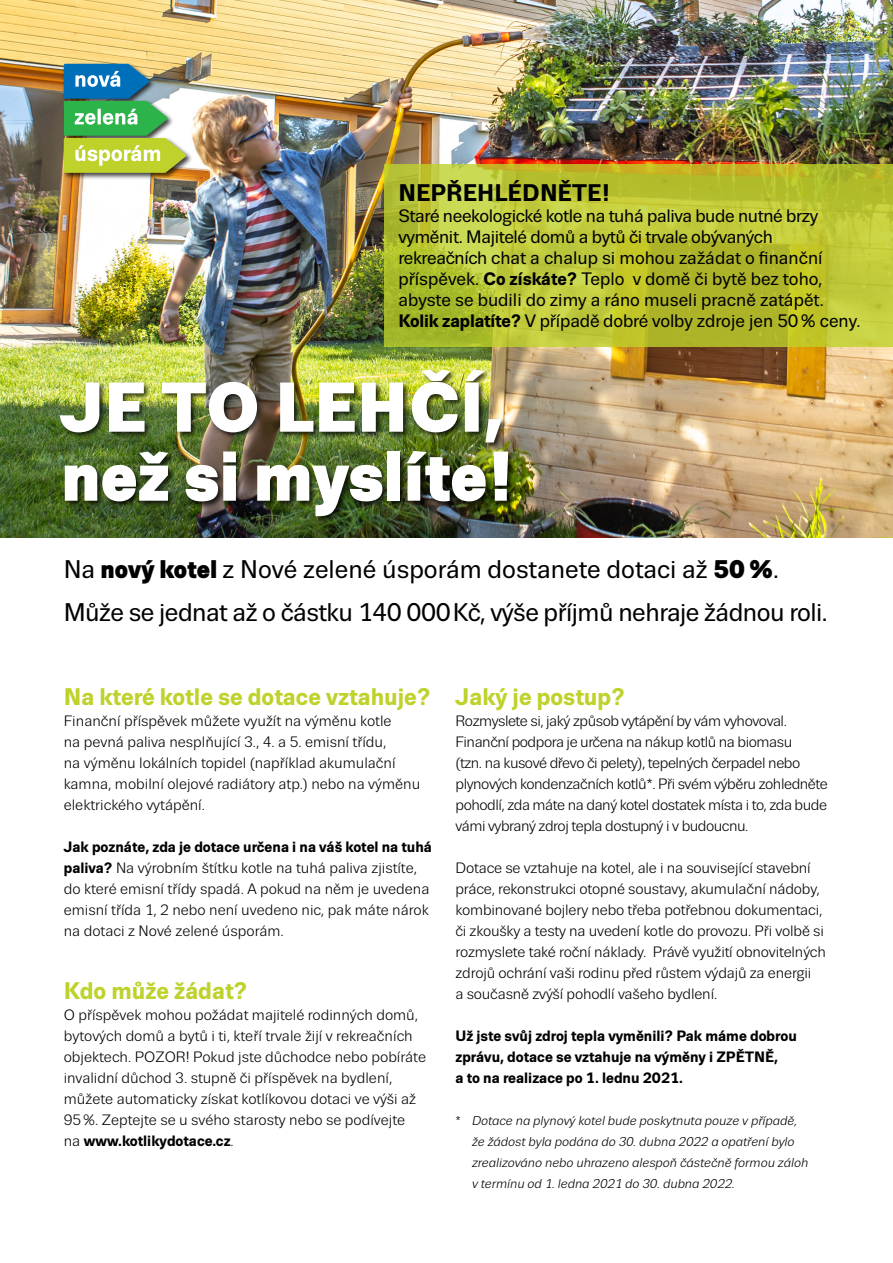
<style>
.page{position:relative;width:893px;height:1263px;background:#fff}
.page>*{position:absolute;margin:0;border:0;box-sizing:border-box;transform-origin:0 0}
.t1{font:900 70.35px "Trivia Sans";color:#fff}
.t2{font:25.5px "Trivia Sans";letter-spacing:-.02em;color:#000}
.t3{font:25.5px "Trivia Sans";color:#000}
.t4{font:700 24px "Trivia Sans";color:#bfd22b}
.t5{font:700 24px "Trivia Sans";color:#000}
.t6{font:18px/21px "Trivia Sans";letter-spacing:-.01em;color:#000}
.t7{font:15px/21px "Trivia Sans";letter-spacing:-.01em;color:#000}
.t8{font:15px/21px "Trivia Sans";letter-spacing:-.03em;color:#000}
.t9{font:700 15px/21px "Trivia Sans";color:#000}
.t10{font:italic 12.75px/21px "Trivia Sans";color:#000}
.s1{font-weight:700}
.s2{font-weight:900}
.s3{font-style:normal}
</style>
<div class="page">
<img style="left:0;top:0;width:893px;height:537px">
<svg style="left:384px;top:165px;width:509px;height:182px"></svg>
<div style="left:58px;top:368px;width:458px;height:156px;background:#000;opacity:.75"></div>
<div style="left:63px;top:62px;width:130px;height:118px;background:#000;opacity:.75"></div>
<svg style="left:64px;top:64px;width:122px;height:109px"></svg>
<p class="t5" style="left:398px;top:180px;width:213px">NEPŘEHLÉDNĚTE!</p>
<p class="t6" style="left:398px;top:206px;width:464px">Staré neekologické kotle na tuhá paliva bude nutné brzy vyměnit. Majitelé domů a bytů či trvale obývaných rekreačních chat a chalup si mohou zažádat o finanční příspěvek. <span class="s1">Co získáte?</span> Teplo v domě či bytě bez toho, abyste se budili do zimy a ráno museli pracně zatápět.<br><span class="s1">Kolik zaplatíte?</span> V případě dobré volby zdroje jen 50% ceny.</p>
<p class="t1" style="left:61px;top:368px;width:444px">JE TO LEHČÍ,</p>
<p class="t1" style="left:61px;top:437px;width:455px">než si myslíte!</p>
<p class="t3" style="left:64px;top:556px;width:717px">Na <span class="s2">nový kotel</span> z Nové zelené úsporám dostanete dotaci až <span class="s2">50 %</span>.</p>
<p class="t2" style="left:64px;top:599px;width:765px">Může se jednat až o částku 140 000Kč, výše příjmů nehraje žádnou roli.</p>
<p class="t4" style="left:64px;top:684px;width:368px">Na které kotle se dotace vztahuje?</p>
<p class="t7" style="left:64px;top:711px;width:358px">Finanční příspěvek můžete využít na výměnu kotle<br>na pevná paliva nesplňující 3., 4. a 5. emisní třídu,<br>na výměnu lokálních topidel (například akumulační kamna, mobilní olejové radiátory atp.) nebo na výměnu elektrického vytápění.</p>
<p class="t7" style="left:64px;top:837px;width:370px"><span class="s1">Jak poznáte, zda je dotace určena i na váš kotel na tuhá paliva?</span> Na výrobním štítku kotle na tuhá paliva zjistíte, do které emisní třídy spadá. A pokud na něm je uvedena emisní třída 1, 2 nebo není uvedeno nic, pak máte nárok na dotaci z Nové zelené úsporám.</p>
<p class="t4" style="left:64px;top:978px;width:185px">Kdo může žádat?</p>
<p class="t7" style="left:64px;top:1005px;width:364px">O příspěvek mohou požádat majitelé rodinných domů, bytových domů a bytů i ti, kteří trvale žijí v rekreačních objektech. POZOR! Pokud jste důchodce nebo pobíráte invalidní důchod 3. stupně či příspěvek na bydlení, můžete automaticky získat kotlíkovou dotaci ve výši až 95%. Zeptejte se u svého starosty nebo se podívejte<br>na <span class="s1">www.kotlikydotace.cz</span>.</p>
<p class="t4" style="left:455px;top:684px;width:171px">Jaký je postup?</p>
<p class="t8" style="left:455px;top:711px;width:374px">Rozmyslete si, jaký způsob vytápění by vám vyhovoval.<br>Finanční podpora je určena na nákup kotlů na biomasu<br>(tzn. na kusové dřevo či pelety), tepelných čerpadel nebo plynových kondenzačních kotlů*. Při svém výběru zohledněte pohodlí, zda máte na daný kotel dostatek místa i to, zda bude vámi vybraný zdroj tepla dostupný i v budoucnu.</p>
<p class="t7" style="left:455px;top:858px;width:372px">Dotace se vztahuje na kotel, ale i na související stavební práce, rekonstrukci otopné soustavy, akumulační nádoby, kombinované bojlery nebo třeba potřebnou dokumentaci, či zkoušky a testy na uvedení kotle do provozu. Při volbě si rozmyslete také roční náklady. Právě využití obnovitelných zdrojů ochrání vaši rodinu před růstem výdajů za energii<br>a současně zvýší pohodlí vašeho bydlení.</p>
<p class="t9" style="left:455px;top:1026px;width:343px">Už jste svůj zdroj tepla vyměnili? Pak máme dobrou zprávu, dotace se vztahuje na výměny i ZPĚTNĚ,<br>a to na realizace po 1. lednu 2021.</p>
<p class="t10" style="left:472px;top:1110px;width:338px;text-indent:-16px"><span class="s3">*</span> Dotace na plynový kotel bude poskytnuta pouze v případě, že žádost byla podána do 30. dubna 2022 a opatření bylo zrealizováno nebo uhrazeno alespoň částečně formou záloh v termínu od 1. ledna 2021 do 30. dubna 2022.</p>
</div>
